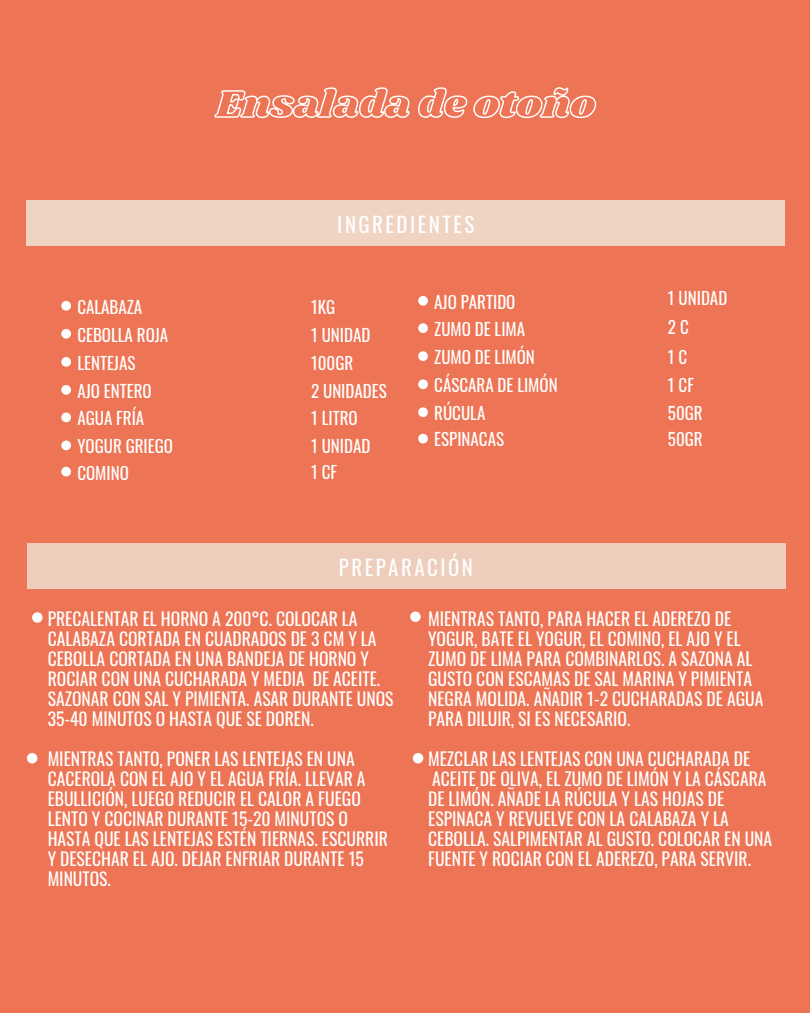
<style>
.page{position:relative;width:810px;height:1013px;background:#fff}
.page>*{position:absolute;margin:0;border:0;box-sizing:border-box;transform-origin:0 0}
.t1{font:20.9px "Oswald";letter-spacing:.12em;color:#fff}
.t2{font:17.6px/20px "Oswald";color:#fff}
.t3{font:17px "Oswald";color:#fff}
</style>
<div class="page">
<div style="left:0;top:0;width:810px;height:1012px;background:#ed7454"></div>
<div style="left:26px;top:200px;width:758px;height:46px;background:#efd4c4"></div>
<svg style="left:214px;top:87px;width:383px;height:32px"></svg>
<div style="left:27px;top:543px;width:758px;height:46px;background:#eecdbc"></div>
<div style="left:32px;top:612px;width:11px;height:10px;background:#fff;border-radius:50%"></div>
<div style="left:27px;top:753px;width:10px;height:10px;background:#fff;border-radius:50%"></div>
<div style="left:410px;top:611px;width:11px;height:11px;background:#fff;border-radius:50%"></div>
<div style="left:61px;top:301px;width:10px;height:10px;background:#fff;border-radius:50%"></div>
<div style="left:61px;top:357px;width:10px;height:10px;background:#fff;border-radius:50%"></div>
<div style="left:61px;top:412px;width:10px;height:10px;background:#fff;border-radius:50%"></div>
<div style="left:61px;top:329px;width:10px;height:9px;background:#fff;border-radius:50%"></div>
<div style="left:61px;top:385px;width:10px;height:10px;background:#fff;border-radius:50%"></div>
<div style="left:61px;top:440px;width:10px;height:10px;background:#fff;border-radius:50%"></div>
<div style="left:418px;top:296px;width:10px;height:10px;background:#fff;border-radius:50%"></div>
<div style="left:61px;top:466px;width:10px;height:10px;background:#fff;border-radius:50%"></div>
<div style="left:418px;top:323px;width:10px;height:10px;background:#fff;border-radius:50%"></div>
<div style="left:418px;top:379px;width:10px;height:10px;background:#fff;border-radius:50%"></div>
<div style="left:418px;top:351px;width:10px;height:10px;background:#fff;border-radius:50%"></div>
<div style="left:418px;top:407px;width:10px;height:10px;background:#fff;border-radius:50%"></div>
<div style="left:418px;top:434px;width:10px;height:9px;background:#fff;border-radius:50%"></div>
<div style="left:413px;top:753px;width:10px;height:10px;background:#fff;border-radius:50%"></div>
<p class="t1" style="left:337px;top:208px;width:139px">INGREDIENTES</p>
<p class="t3" style="left:77px;top:293px;width:66px">CALABAZA</p>
<p class="t3" style="left:311px;top:293px;width:26px">1KG</p>
<p class="t3" style="left:434px;top:288px;width:83px">AJO PARTIDO</p>
<p class="t3" style="left:668px;top:285px;width:61px">1 UNIDAD</p>
<p class="t3" style="left:77px;top:321px;width:92px">CEBOLLA ROJA</p>
<p class="t3" style="left:311px;top:321px;width:61px">1 UNIDAD</p>
<p class="t3" style="left:77px;top:349px;width:60px">LENTEJAS</p>
<p class="t3" style="left:311px;top:349px;width:44px">100GR</p>
<p class="t3" style="left:77px;top:377px;width:76px">AJO ENTERO</p>
<p class="t3" style="left:311px;top:377px;width:77px">2 UNIDADES</p>
<p class="t3" style="left:77px;top:405px;width:68px">AGUA FRÍA</p>
<p class="t3" style="left:311px;top:405px;width:48px">1 LITRO</p>
<p class="t3" style="left:77px;top:433px;width:97px">YOGUR GRIEGO</p>
<p class="t3" style="left:77px;top:460px;width:53px">COMINO</p>
<p class="t3" style="left:311px;top:433px;width:61px">1 UNIDAD</p>
<p class="t3" style="left:311px;top:459px;width:28px">1 CF</p>
<p class="t3" style="left:668px;top:313px;width:22px">2C</p>
<p class="t3" style="left:434px;top:316px;width:92px">ZUMO DE LIMA</p>
<p class="t3" style="left:434px;top:372px;width:125px">CÁSCARA DE LIMÓN</p>
<p class="t3" style="left:668px;top:372px;width:28px">1 CF</p>
<p class="t3" style="left:434px;top:344px;width:102px">ZUMO DE LIMÓN</p>
<p class="t3" style="left:668px;top:344px;width:21px">1C</p>
<p class="t3" style="left:434px;top:400px;width:53px">RÚCULA</p>
<p class="t3" style="left:668px;top:400px;width:36px">50GR</p>
<p class="t3" style="left:434px;top:426px;width:71px">ESPINACAS</p>
<p class="t3" style="left:668px;top:426px;width:36px">50GR</p>
<p class="t1" style="left:339px;top:551px;width:136px">PREPARACIÓN</p>
<p class="t2" style="left:428px;top:608px;width:337px">MIENTRAS TANTO, PARA HACER EL ADEREZO DE YOGUR, BATE EL YOGUR, EL COMINO, EL AJO Y EL ZUMO DE LIMA PARA COMBINARLOS. A SAZONA AL GUSTO CON ESCAMAS DE SAL MARINA Y PIMIENTA NEGRA MOLIDA. AÑADIR 1-2 CUCHARADAS DE AGUA PARA DILUIR, SI ES NECESARIO.</p>
<p class="t2" style="left:428px;top:748px;width:346px">MEZCLAR LAS LENTEJAS CON UNA CUCHARADA DE ACEITE DE OLIVA, EL ZUMO DE LIMÓN Y LA CÁSCARA DE LIMÓN. AÑADE LA RÚCULA Y LAS HOJAS DE ESPINACA Y REVUELVE CON LA CALABAZA Y LA CEBOLLA. SALPIMENTAR AL GUSTO. COLOCAR EN UNA FUENTE Y ROCIAR CON EL ADEREZO, PARA SERVIR.</p>
<p class="t2" style="left:48px;top:608px;width:347px">PRECALENTAR EL HORNO A 200°C. COLOCAR LA CALABAZA CORTADA EN CUADRADOS DE 3 CM Y LA CEBOLLA CORTADA EN UNA BANDEJA DE HORNO Y ROCIAR CON UNA CUCHARADA Y MEDIA DE ACEITE.<br>SAZONAR CON SAL Y PIMIENTA. ASAR DURANTE UNOS 35-40 MINUTOS O HASTA QUE SE DOREN.</p>
<p class="t2" style="left:48px;top:748px;width:342px">MIENTRAS TANTO, PONER LAS LENTEJAS EN UNA CACEROLA CON EL AJO Y EL AGUA FRÍA. LLEVAR A EBULLICIÓN, LUEGO REDUCIR EL CALOR A FUEGO LENTO Y COCINAR DURANTE 15-20 MINUTOS O HASTA QUE LAS LENTEJAS ESTÉN TIERNAS. ESCURRIR Y DESECHAR EL AJO. DEJAR ENFRIAR DURANTE 15<br>MINUTOS.</p>
</div>
